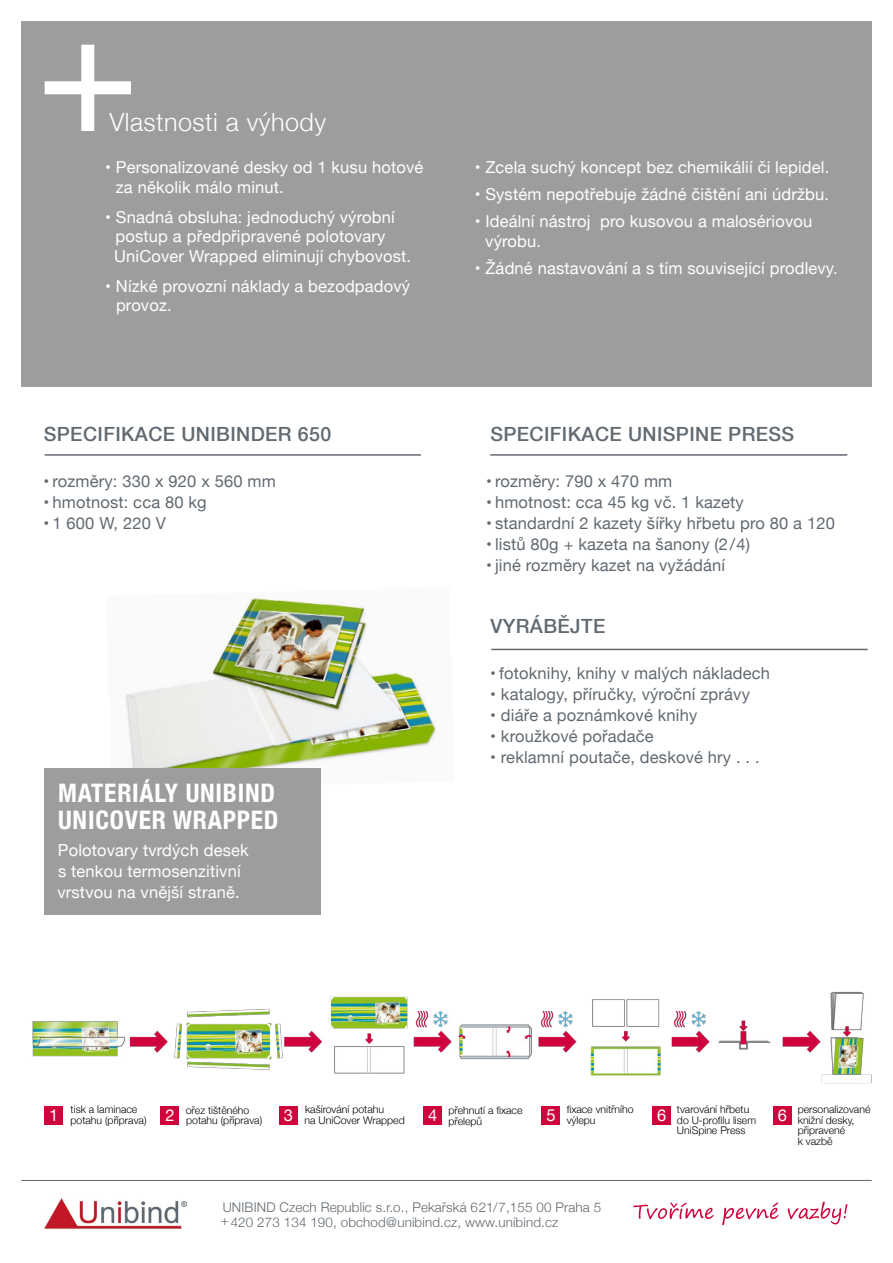
<style>
.page{position:relative;width:893px;height:1263px;background:#fff}
.page>*{position:absolute;margin:0;border:0;box-sizing:border-box;transform-origin:0 0}
.t1{font:700 condensed 25.5px/27px "Helvetica Neue";letter-spacing:.03em;color:#fff}
.t2{font:300 25.05px "Helvetica Neue";letter-spacing:.02em;color:#fff}
.t3{font:500 19.5px "Helvetica Neue";letter-spacing:.02em;color:#616971}
.t4{font:16.5px/19.5px "Helvetica Neue";letter-spacing:.01em;color:#fff}
.t5{font:16.5px "Helvetica Neue";letter-spacing:.01em;color:#616971}
.t6{font:300 13.35px/14.5px "Helvetica Neue";letter-spacing:.01em;color:#616971}
.t7{font:300 10.5px/10.5px "Helvetica Neue";color:#000}
</style>
<div class="page">
<div style="left:21px;top:21px;width:851px;height:366px;background:#9d9d9c"></div>
<svg style="left:45px;top:45px;width:86px;height:86px"></svg>
<svg style="left:633px;top:1201px;width:214px;height:24px"></svg>
<hr style="left:21px;top:1180px;width:851px;height:1px;background:#616971">
<img style="left:45px;top:1198px;width:142px;height:31px">
<hr style="left:45px;top:454px;width:376px;height:2px;background:#616971">
<hr style="left:491px;top:649px;width:377px;height:1px;background:#616971">
<hr style="left:490px;top:454px;width:357px;height:2px;background:#616971">
<img style="left:32px;top:991px;width:840px;height:93px">
<div style="left:45px;top:1106px;width:18px;height:18px;background:#d0043c"></div>
<div style="left:161px;top:1106px;width:18px;height:18px;background:#d0043c"></div>
<div style="left:279px;top:1106px;width:18px;height:18px;background:#d0043c"></div>
<div style="left:423px;top:1106px;width:19px;height:18px;background:#d0043c"></div>
<div style="left:542px;top:1106px;width:18px;height:18px;background:#d0043c"></div>
<div style="left:652px;top:1106px;width:18px;height:18px;background:#d0043c"></div>
<div style="left:773px;top:1106px;width:18px;height:18px;background:#d0043c"></div>
<img style="left:125px;top:597px;width:312px;height:171px">
<div style="left:45px;top:768px;width:276px;height:146px;background:#9d9d9c"></div>
<h2 class="t2" style="left:109px;top:101px;width:218px">Vlastnosti a výhody</h2>
<p class="t4" style="left:116px;top:159px;width:309px;text-indent:-11px">• Personalizované desky od 1 kusu hotové za několik málo minut.</p>
<p class="t4" style="left:114px;top:208px;width:298px;text-indent:-9px">• Snadná obsluha: jednoduchý výrobní postup a předpřipravené polotovary<br>UniCover Wrapped eliminují chybovost.</p>
<p class="t4" style="left:116px;top:277px;width:296px;text-indent:-11px">• Nízké provozní náklady a bezodpadový provoz.</p>
<p class="t3" style="left:44px;top:418px;width:289px">SPECIFIKACE UNIBINDER 650</p>
<p class="t5" style="left:44px;top:469px;width:234px">• rozměry: 330 x 920 x 560 mm</p>
<p class="t5" style="left:44px;top:491px;width:165px">• hmotnost: cca 80 kg</p>
<p class="t5" style="left:44px;top:512px;width:124px">• 1 600 W, 220 V</p>
<h1 class="t1" style="left:58px;top:778px;width:222px">MATERIÁLY UNIBIND<br>UNICOVER WRAPPED</h1>
<p class="t4" style="left:57px;top:841px;width:193px;line-height:21px">Polotovary tvrdých desek s tenkou termosenzitivní vrstvou na vnější straně.</p>
<p class="t4" style="left:475px;top:159px;width:356px">• Zcela suchý koncept bez chemikálií či lepidel.</p>
<p class="t4" style="left:475px;top:186px;width:356px">• Systém nepotřebuje žádné čištění ani údržbu.</p>
<p class="t4" style="left:485px;top:213px;width:328px;text-indent:-11px">• Ideální nástroj pro kusovou a malosériovou výrobu.</p>
<p class="t4" style="left:475px;top:259px;width:365px">• Žádné nastavování a s tím související prodlevy.</p>
<p class="t3" style="left:490px;top:418px;width:305px">SPECIFIKACE UNISPINE PRESS</p>
<p class="t5" style="left:486px;top:470px;width:188px">• rozměry: 790 x 470 mm</p>
<p class="t5" style="left:486px;top:491px;width:259px">• hmotnost: cca 45 kg vč. 1 kazety</p>
<p class="t5" style="left:486px;top:512px;width:350px">• standardní 2 kazety šířky hřbetu pro 80 a 120</p>
<p class="t5" style="left:486px;top:533px;width:265px">• listů 80g + kazeta na šanony (2 / 4)</p>
<p class="t5" style="left:486px;top:554px;width:240px">• jiné rozměry kazet na vyžádání</p>
<p class="t3" style="left:490px;top:610px;width:104px">VYRÁBĚJTE</p>
<p class="t5" style="left:490px;top:661px;width:281px">• fotoknihy, knihy v malých nákladech</p>
<p class="t5" style="left:490px;top:682px;width:261px">• katalogy, příručky, výroční zprávy</p>
<p class="t5" style="left:490px;top:703px;width:209px">• diáře a poznámkové knihy</p>
<p class="t5" style="left:490px;top:724px;width:165px">• kroužkové pořadače</p>
<p class="t5" style="left:490px;top:745px;width:271px">• reklamní poutače, deskové hry . . .</p>
<p class="t7" style="left:70px;top:1104px;width:78px">tisk a laminace potahu (příprava)</p>
<p class="t7" style="left:186px;top:1104px;width:78px">ořez tištěného potahu (příprava)</p>
<p class="t7" style="left:305px;top:1104px;width:102px">kašírování potahu<br>na UniCover Wrapped</p>
<p class="t7" style="left:448px;top:1104px;width:76px">přehnutí a fixace přelepů</p>
<p class="t7" style="left:567px;top:1104px;width:68px">fixace vnitřního výlepu</p>
<p class="t7" style="left:677px;top:1104px;width:81px">tvarování hřbetu do U-profilu lisem<br>UniSpine Press</p>
<p class="t7" style="left:798px;top:1104px;width:74px">personalizované knižní desky, připravené<br>k vazbě</p>
<p class="t4" style="left:49px;top:1107px;width:11px">1</p>
<p class="t4" style="left:166px;top:1107px;width:11px">2</p>
<p class="t4" style="left:284px;top:1107px;width:11px">3</p>
<p class="t4" style="left:428px;top:1107px;width:11px">4</p>
<p class="t4" style="left:546px;top:1107px;width:11px">5</p>
<p class="t4" style="left:657px;top:1107px;width:11px">6</p>
<p class="t4" style="left:778px;top:1107px;width:11px">6</p>
<p class="t6" style="left:221px;top:1199px;width:382px">UNIBIND Czech Republic s.r.o., Pekařská 621/7,155 00 Praha 5 +420 273 134 190, obchod@unibind.cz, www.unibind.cz</p>
</div>
